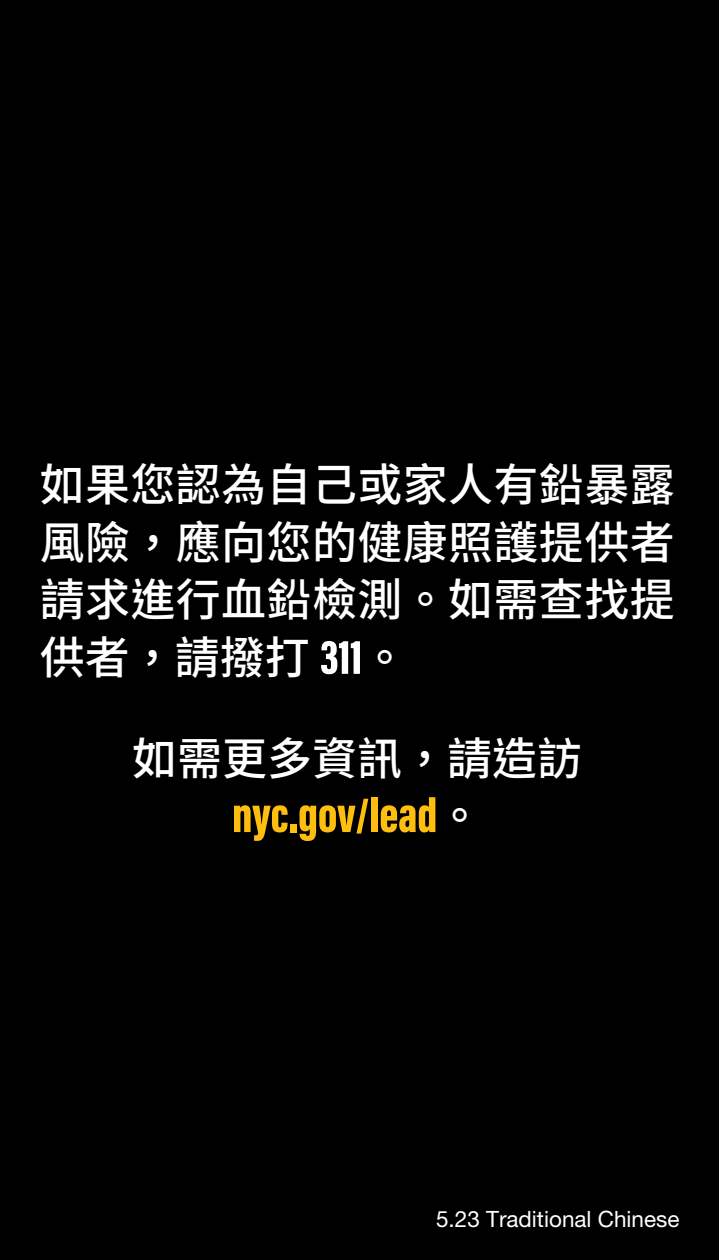
<style>
.page{position:relative;width:719px;height:1260px;background:#000}
.page>*{position:absolute;margin:0;border:0;box-sizing:border-box;transform-origin:0 0}
.t1{font:900 50px "Acumin Pro Extra Cond";color:#febe10}
.t2{font:500 45px/57.5px "Noto Sans CJ Ktc";letter-spacing:.01em;color:#fff;text-align:justify}
.t3{font:22.5px "Helvetica Neue LT Std";color:#fff}
.s1{font-family:"Acumin Pro Extra Cond";font-weight:900;font-size:50px}
.s2{font-family:"Noto Sans CJ Ktc";font-weight:500;font-size:45px;color:#fff}
</style>
<div class="page">
<p class="t2" style="left:40px;top:457px;width:636px">如果您認為自己或家人有鉛暴露風險，應向您的健康照護提供者請求進行血鉛檢測。如需查找提供者，請撥打 <span class="s1">311</span>。</p>
<p class="t2" style="left:132px;top:730px;width:452px">如需更多資訊，請造訪</p>
<p class="t1" style="left:232px;top:785px;width:251px">nyc.gov/lead<span class="s2">。</span></p>
<p class="t3" style="left:436px;top:1206px;width:245px">5.23 Traditional Chinese</p>
</div>
